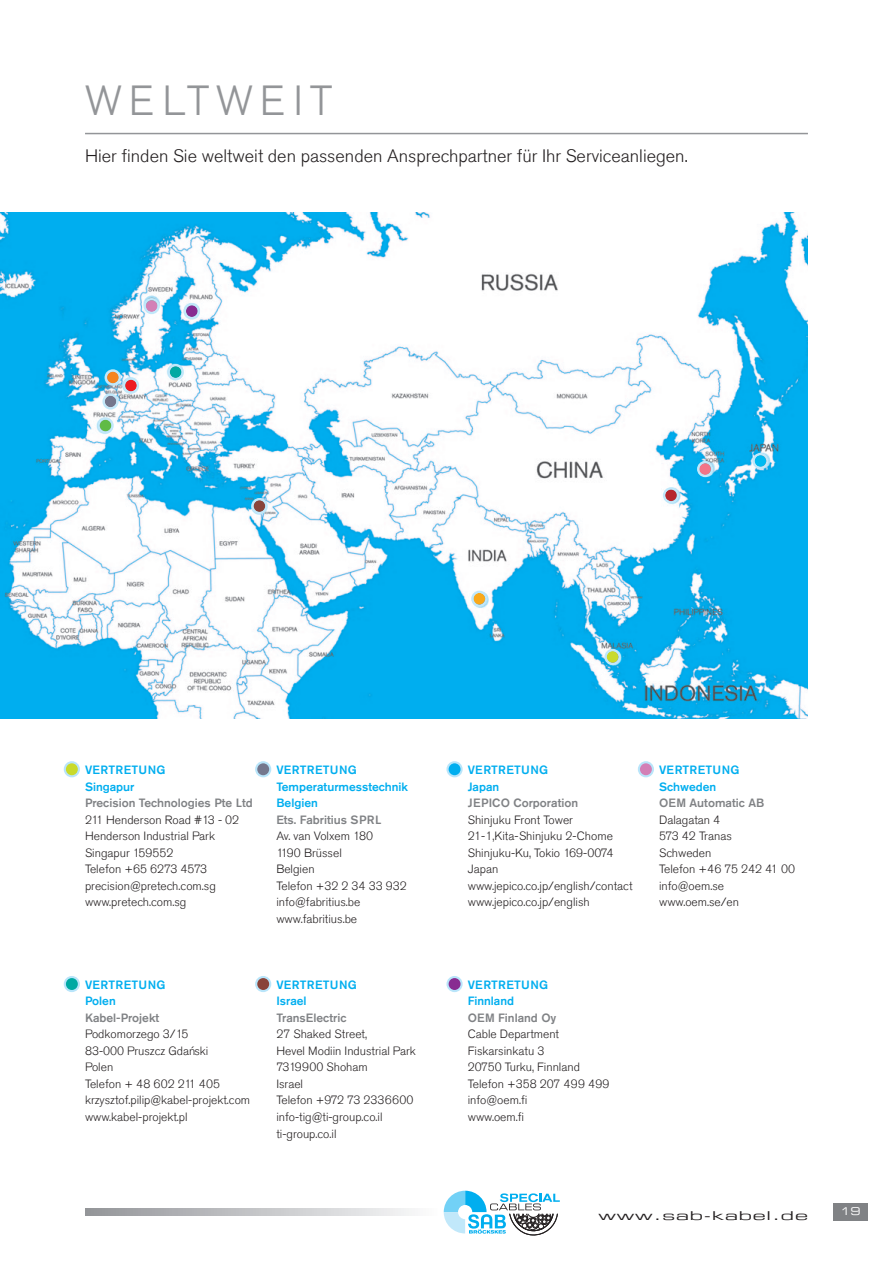
<style>
.page{position:relative;width:893px;height:1263px;background:#fff}
.page>*{position:absolute;margin:0;border:0;box-sizing:border-box;transform-origin:0 0}
.t1{font:300 42px "Akzidenz Grotesk Std";letter-spacing:.16em;color:#939598}
.t2{font:300 18px "Akzidenz Grotesk Std";color:#231f20}
.t3{font:300 12px "Akzidenz Grotesk Std";color:#231f20}
.t4{font:500 12px "Akzidenz Grotesk Std";letter-spacing:.015em;color:#00aeef}
.t5{font:500 12px "Akzidenz Grotesk Std";color:#808285}
.t6{font:12px "Eurostile Extended Two";letter-spacing:.05em;color:#231f20;scale:1.4 1}
.t7{font:10.5px "Eurostile Extended Two";color:#fff}
</style>
<div class="page">
<img style="left:0;top:213px;width:808px;height:506px">
<div style="left:833px;top:1203px;width:34px;height:17px;background:#808285"></div>
<svg style="left:97px;top:417px;width:17px;height:17px"></svg>
<svg style="left:168px;top:364px;width:16px;height:16px"></svg>
<svg style="left:184px;top:303px;width:16px;height:16px"></svg>
<svg style="left:144px;top:298px;width:16px;height:16px"></svg>
<svg style="left:251px;top:498px;width:16px;height:16px"></svg>
<svg style="left:471px;top:591px;width:16px;height:16px"></svg>
<svg style="left:604px;top:649px;width:17px;height:16px"></svg>
<svg style="left:102px;top:369px;width:37px;height:41px"></svg>
<svg style="left:663px;top:487px;width:16px;height:16px"></svg>
<svg style="left:697px;top:461px;width:16px;height:16px"></svg>
<svg style="left:752px;top:453px;width:16px;height:16px"></svg>
<hr style="left:85px;top:133px;width:723px;height:1px;background:#939598">
<svg style="left:64px;top:976px;width:16px;height:16px"></svg>
<div style="left:66px;top:978px;width:12px;height:12px;background:#00a9a3;border-radius:50%"></div>
<svg style="left:255px;top:976px;width:16px;height:16px"></svg>
<div style="left:257px;top:978px;width:12px;height:12px;background:#89443a;border-radius:50%"></div>
<svg style="left:446px;top:976px;width:17px;height:16px"></svg>
<div style="left:449px;top:978px;width:11px;height:12px;background:#882c91;border-radius:50%"></div>
<svg style="left:64px;top:761px;width:16px;height:16px"></svg>
<div style="left:66px;top:763px;width:12px;height:12px;background:#c9da2b;border-radius:50%"></div>
<svg style="left:255px;top:761px;width:16px;height:16px"></svg>
<div style="left:257px;top:763px;width:12px;height:12px;background:#74778d;border-radius:50%"></div>
<svg style="left:446px;top:761px;width:17px;height:16px"></svg>
<div style="left:449px;top:763px;width:11px;height:12px;background:#00aeef;border-radius:50%"></div>
<svg style="left:638px;top:761px;width:16px;height:16px"></svg>
<div style="left:640px;top:763px;width:12px;height:12px;background:#d380b6;border-radius:50%"></div>
<svg style="left:444px;top:1191px;width:116px;height:45px"></svg>
<svg style="left:85px;top:1209px;width:327px;height:6px;background:#c2c3c6"></svg>
<div style="left:332px;top:298px;width:42px;height:42px;background:#fff"></div>
<p class="t1" style="left:85px;top:77px;width:249px">WELTWEIT</p>
<p class="t2" style="left:85px;top:146px;width:604px">Hier finden Sie weltweit den passenden Ansprechpartner für Ihr Serviceanliegen.</p>
<p class="t4" style="left:85px;top:763px;width:82px">VERTRETUNG</p>
<p class="t4" style="left:85px;top:779px;width:51px">Singapur</p>
<p class="t5" style="left:85px;top:796px;width:169px">Precision Technologies Pte Ltd</p>
<p class="t3" style="left:85px;top:813px;width:156px">211 Henderson Road #13 - 02</p>
<p class="t3" style="left:85px;top:829px;width:131px">Henderson Industrial Park</p>
<p class="t3" style="left:85px;top:846px;width:90px">Singapur 159552</p>
<p class="t3" style="left:85px;top:862px;width:124px">Telefon +65 6273 4573</p>
<p class="t3" style="left:85px;top:879px;width:132px">precision@pretech.com.sg</p>
<p class="t3" style="left:85px;top:895px;width:103px">www.pretech.com.sg</p>
<p class="t4" style="left:85px;top:977px;width:82px">VERTRETUNG</p>
<p class="t4" style="left:85px;top:994px;width:32px">Polen</p>
<p class="t5" style="left:85px;top:1010px;width:76px">Kabel-Projekt</p>
<p class="t3" style="left:85px;top:1027px;width:105px">Podkomorzego 3/15</p>
<p class="t3" style="left:85px;top:1044px;width:125px">83-000 Pruszcz Gdan´ski</p>
<p class="t3" style="left:85px;top:1060px;width:30px">Polen</p>
<p class="t3" style="left:85px;top:1077px;width:137px">Telefon + 48 602 211 405</p>
<p class="t3" style="left:85px;top:1093px;width:167px">krzysztof.pilip@kabel-projekt.com</p>
<p class="t3" style="left:85px;top:1110px;width:104px">www.kabel-projekt.pl</p>
<p class="t4" style="left:276px;top:763px;width:82px">VERTRETUNG</p>
<p class="t4" style="left:276px;top:779px;width:133px">Temperaturmesstechnik</p>
<p class="t4" style="left:276px;top:796px;width:43px">Belgien</p>
<p class="t5" style="left:276px;top:812px;width:106px">Ets. Fabritius SPRL</p>
<p class="t3" style="left:276px;top:829px;width:98px">Av. van Volxem 180</p>
<p class="t3" style="left:276px;top:846px;width:67px">1190 Brüssel</p>
<p class="t3" style="left:276px;top:862px;width:40px">Belgien</p>
<p class="t3" style="left:276px;top:879px;width:132px">Telefon +32 2 34 33 932</p>
<p class="t3" style="left:276px;top:895px;width:86px">info@fabritius.be</p>
<p class="t3" style="left:276px;top:912px;width:82px">www.fabritius.be</p>
<p class="t4" style="left:276px;top:977px;width:82px">VERTRETUNG</p>
<p class="t4" style="left:276px;top:994px;width:32px">Israel</p>
<p class="t5" style="left:276px;top:1010px;width:72px">TransElectric</p>
<p class="t3" style="left:276px;top:1027px;width:92px">27 Shaked Street,</p>
<p class="t3" style="left:276px;top:1044px;width:141px">Hevel Modiin Industrial Park</p>
<p class="t3" style="left:276px;top:1060px;width:93px">7319900 Shoham</p>
<p class="t3" style="left:276px;top:1077px;width:28px">Israel</p>
<p class="t3" style="left:276px;top:1093px;width:138px">Telefon +972 73 2336600</p>
<p class="t3" style="left:276px;top:1110px;width:108px">info-tig@ti-group.co.il</p>
<p class="t3" style="left:276px;top:1126px;width:62px">ti-group.co.il</p>
<p class="t4" style="left:468px;top:763px;width:82px">VERTRETUNG</p>
<p class="t4" style="left:468px;top:779px;width:33px">Japan</p>
<p class="t5" style="left:468px;top:796px;width:112px">JEPICO Corporation</p>
<p class="t3" style="left:468px;top:813px;width:107px">Shinjuku Front Tower</p>
<p class="t3" style="left:468px;top:829px;width:147px">21-1,Kita-Shinjuku 2-Chome</p>
<p class="t3" style="left:468px;top:846px;width:147px">Shinjuku-Ku, Tokio 169-0074</p>
<p class="t3" style="left:468px;top:862px;width:32px">Japan</p>
<p class="t3" style="left:468px;top:879px;width:166px">www.jepico.co.jp/english/contact</p>
<p class="t3" style="left:468px;top:895px;width:124px">www.jepico.co.jp/english</p>
<p class="t4" style="left:659px;top:763px;width:82px">VERTRETUNG</p>
<p class="t4" style="left:659px;top:779px;width:59px">Schweden</p>
<p class="t5" style="left:659px;top:796px;width:107px">OEM Automatic AB</p>
<p class="t3" style="left:659px;top:813px;width:63px">Dalagatan 4</p>
<p class="t3" style="left:659px;top:829px;width:74px">573 42 Tranas</p>
<p class="t3" style="left:659px;top:846px;width:54px">Schweden</p>
<p class="t3" style="left:659px;top:862px;width:137px">Telefon +46 75 242 41 00</p>
<p class="t3" style="left:659px;top:879px;width:67px">info@oem.se</p>
<p class="t3" style="left:659px;top:895px;width:82px">www.oem.se/en</p>
<p class="t4" style="left:468px;top:977px;width:82px">VERTRETUNG</p>
<p class="t4" style="left:468px;top:994px;width:48px">Finnland</p>
<p class="t5" style="left:468px;top:1010px;width:90px">OEM Finland Oy</p>
<p class="t3" style="left:468px;top:1027px;width:93px">Cable Department</p>
<p class="t3" style="left:468px;top:1044px;width:78px">Fiskarsinkatu 3</p>
<p class="t3" style="left:468px;top:1060px;width:114px">20750 Turku, Finnland</p>
<p class="t3" style="left:468px;top:1077px;width:143px">Telefon +358 207 499 499</p>
<p class="t3" style="left:468px;top:1093px;width:61px">info@oem.fi</p>
<p class="t3" style="left:468px;top:1110px;width:58px">www.oem.fi</p>
<p class="t6" style="left:598px;top:1207px;width:151px">www.sab-kabel.de</p>
<p class="t7" style="left:840px;top:1204px;width:22px">19</p>
</div>
